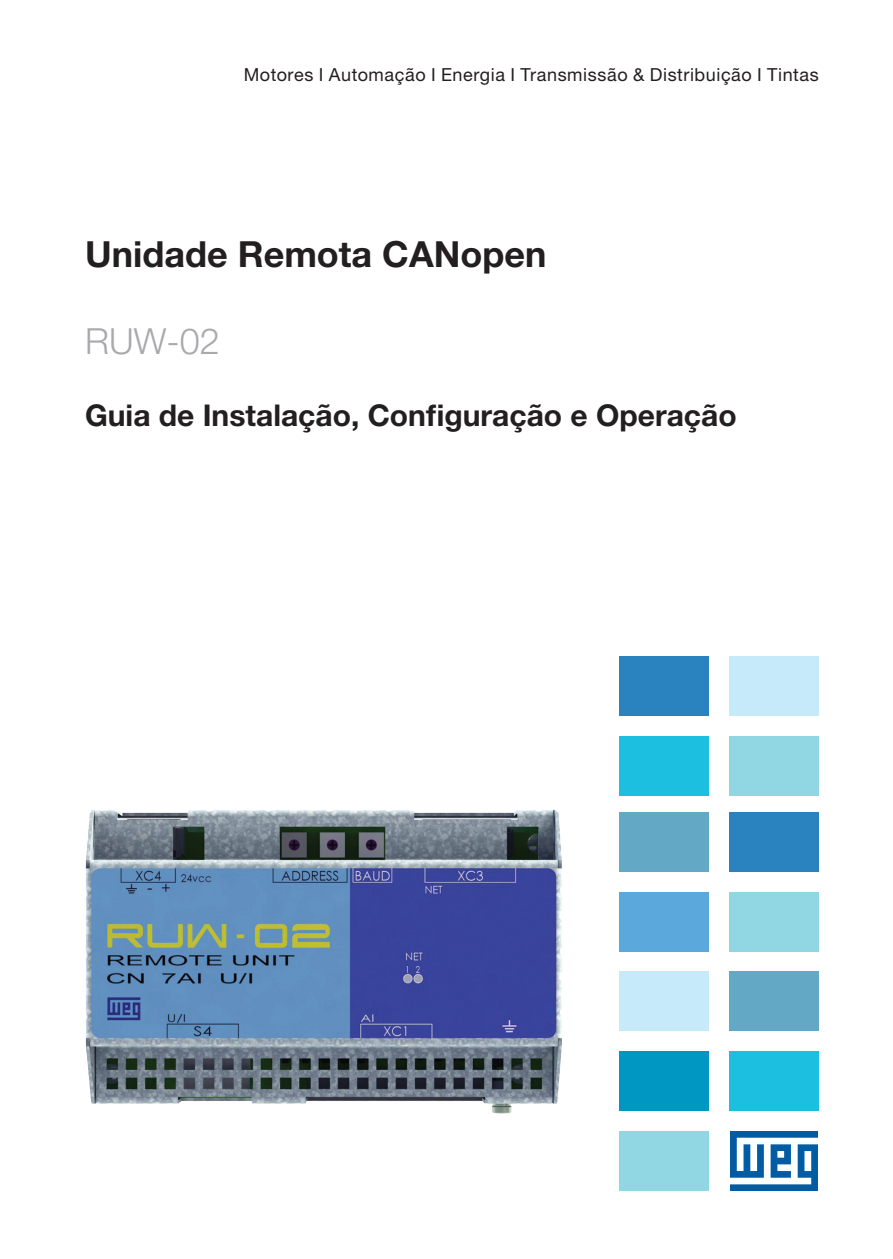
<style>
.page{position:relative;width:893px;height:1259px;background:#fff}
.page>*{position:absolute;margin:0;border:0;box-sizing:border-box;transform-origin:0 0}
.Capa_-_Titulo_Geral{font:700 36px "Helvetica Neue LT Pro";color:#231f20}
.Capa_-_Produto__cinz{font:300 36px "Helvetica Neue LT Pro";color:#a8a9ad}
.Capa_-_Subtitulo{font:700 30px "Helvetica Neue LT Pro";color:#231f20}
.Motors___Automation{font:18px "Helvetica Neue LT Pro";letter-spacing:.03em;color:#231f20}
</style>
<div class="page">
<div style="left:619px;top:811px;width:90px;height:60px;background:#63a8c4"></div>
<div style="left:619px;top:656px;width:90px;height:60px;background:#2a83be"></div>
<div style="left:729px;top:811px;width:90px;height:60px;background:#2a83be"></div>
<div style="left:729px;top:656px;width:90px;height:60px;background:#c6eafa"></div>
<div style="left:619px;top:891px;width:90px;height:60px;background:#5ba8dc"></div>
<div style="left:619px;top:736px;width:90px;height:59px;background:#1cbfdf"></div>
<div style="left:729px;top:891px;width:90px;height:60px;background:#91d6e3"></div>
<div style="left:729px;top:736px;width:90px;height:59px;background:#91d6e3"></div>
<div style="left:619px;top:971px;width:90px;height:60px;background:#c6eafa"></div>
<div style="left:729px;top:971px;width:90px;height:60px;background:#63a8c4"></div>
<div style="left:619px;top:1051px;width:90px;height:60px;background:#0098c2"></div>
<div style="left:729px;top:1051px;width:90px;height:60px;background:#1cbfdf"></div>
<div style="left:619px;top:1131px;width:90px;height:60px;background:#91d6e3"></div>
<img style="left:731px;top:1131px;width:86px;height:60px">
<img style="left:85px;top:809px;width:477px;height:305px">
<p class="Motors___Automation" style="left:244px;top:63px;width:577px">Motores I Automação I Energia I Transmissão &amp; Distribuição I Tintas</p>
<p class="Capa_-_Titulo_Geral" style="left:85px;top:232px;width:463px">Unidade Remota CANopen</p>
<p class="Capa_-_Produto__cinz" style="left:85px;top:319px;width:136px">RUW-02</p>
<p class="Capa_-_Subtitulo" style="left:85px;top:396px;width:653px">Guia de Instalação, Configuração e Operação</p>
</div>
